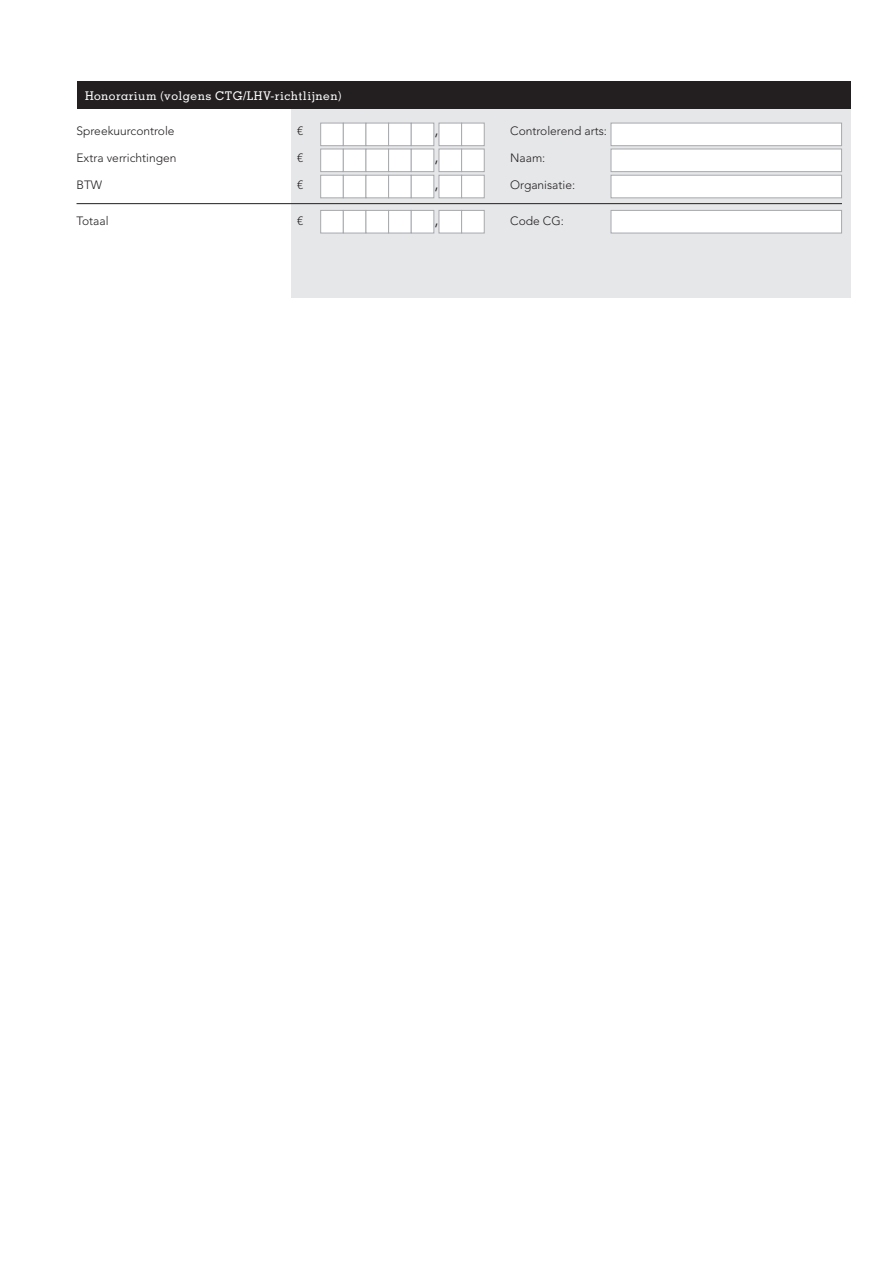
<style>
.page{position:relative;width:893px;height:1263px;background:#fff}
.page>*{position:absolute;margin:0;border:0;box-sizing:border-box;transform-origin:0 0}
.Tekst_voor_invulveld{font:300 16.5px "Avenir LT Std";color:#231f20}
.Tekst_voor_invulveld-2{font:300 12px "Avenir LT Std";color:#231f20}
.Tekst_voor_invulveld-3{font:500 12px "Memphis";letter-spacing:.035em;color:#fff}
</style>
<div class="page">
<div style="left:291px;top:81px;width:559px;height:216px;background:#e6e7e9"></div>
<hr style="left:77px;top:203px;width:765px;height:1px;background:#231f20">
<div style="left:77px;top:81px;width:773px;height:27px;background:#231f20"></div>
<div style="left:320px;top:123px;width:24px;height:23px;background:#fff;border:1px solid #a8a9ad"></div>
<div style="left:343px;top:123px;width:23px;height:23px;background:#fff;border:1px solid #a8a9ad"></div>
<div style="left:366px;top:123px;width:23px;height:23px;background:#fff;border:1px solid #a8a9ad"></div>
<div style="left:388px;top:123px;width:24px;height:23px;background:#fff;border:1px solid #a8a9ad"></div>
<div style="left:411px;top:123px;width:23px;height:23px;background:#fff;border:1px solid #a8a9ad"></div>
<div style="left:439px;top:123px;width:23px;height:23px;background:#fff;border:1px solid #a8a9ad"></div>
<div style="left:461px;top:123px;width:24px;height:23px;background:#fff;border:1px solid #a8a9ad"></div>
<div style="left:611px;top:123px;width:231px;height:23px;background:#fff;border:1px solid #a8a9ad"></div>
<div style="left:320px;top:149px;width:24px;height:23px;background:#fff;border:1px solid #a8a9ad"></div>
<div style="left:343px;top:149px;width:23px;height:23px;background:#fff;border:1px solid #a8a9ad"></div>
<div style="left:366px;top:149px;width:23px;height:23px;background:#fff;border:1px solid #a8a9ad"></div>
<div style="left:388px;top:149px;width:24px;height:23px;background:#fff;border:1px solid #a8a9ad"></div>
<div style="left:411px;top:149px;width:23px;height:23px;background:#fff;border:1px solid #a8a9ad"></div>
<div style="left:439px;top:149px;width:23px;height:23px;background:#fff;border:1px solid #a8a9ad"></div>
<div style="left:461px;top:149px;width:24px;height:23px;background:#fff;border:1px solid #a8a9ad"></div>
<div style="left:611px;top:149px;width:231px;height:23px;background:#fff;border:1px solid #a8a9ad"></div>
<div style="left:320px;top:175px;width:24px;height:23px;background:#fff;border:1px solid #a8a9ad"></div>
<div style="left:343px;top:175px;width:23px;height:23px;background:#fff;border:1px solid #a8a9ad"></div>
<div style="left:366px;top:175px;width:23px;height:23px;background:#fff;border:1px solid #a8a9ad"></div>
<div style="left:388px;top:175px;width:24px;height:23px;background:#fff;border:1px solid #a8a9ad"></div>
<div style="left:411px;top:175px;width:23px;height:23px;background:#fff;border:1px solid #a8a9ad"></div>
<div style="left:439px;top:175px;width:23px;height:23px;background:#fff;border:1px solid #a8a9ad"></div>
<div style="left:461px;top:175px;width:24px;height:23px;background:#fff;border:1px solid #a8a9ad"></div>
<div style="left:611px;top:175px;width:231px;height:23px;background:#fff;border:1px solid #a8a9ad"></div>
<div style="left:320px;top:210px;width:24px;height:23px;background:#fff;border:1px solid #a8a9ad"></div>
<div style="left:343px;top:210px;width:23px;height:23px;background:#fff;border:1px solid #a8a9ad"></div>
<div style="left:366px;top:210px;width:23px;height:23px;background:#fff;border:1px solid #a8a9ad"></div>
<div style="left:388px;top:210px;width:24px;height:23px;background:#fff;border:1px solid #a8a9ad"></div>
<div style="left:411px;top:210px;width:23px;height:23px;background:#fff;border:1px solid #a8a9ad"></div>
<div style="left:439px;top:210px;width:23px;height:23px;background:#fff;border:1px solid #a8a9ad"></div>
<div style="left:461px;top:210px;width:24px;height:23px;background:#fff;border:1px solid #a8a9ad"></div>
<div style="left:611px;top:210px;width:231px;height:23px;background:#fff;border:1px solid #a8a9ad"></div>
<p class="Tekst_voor_invulveld-3" style="left:85px;top:88px;width:258px">Honorarium (volgens CTG/LHV-richtlijnen)</p>
<p class="Tekst_voor_invulveld-2" style="left:77px;top:124px;width:100px">Spreekuurcontrole</p>
<p class="Tekst_voor_invulveld-2" style="left:297px;top:124px;width:8px">€</p>
<p class="Tekst_voor_invulveld" style="left:434px;top:120px;width:6px">,</p>
<p class="Tekst_voor_invulveld-2" style="left:510px;top:124px;width:98px">Controlerend arts:</p>
<p class="Tekst_voor_invulveld-2" style="left:77px;top:151px;width:101px">Extra verrichtingen</p>
<p class="Tekst_voor_invulveld-2" style="left:297px;top:151px;width:8px">€</p>
<p class="Tekst_voor_invulveld" style="left:434px;top:147px;width:6px">,</p>
<p class="Tekst_voor_invulveld-2" style="left:510px;top:151px;width:37px">Naam:</p>
<p class="Tekst_voor_invulveld-2" style="left:77px;top:178px;width:27px">BTW</p>
<p class="Tekst_voor_invulveld-2" style="left:297px;top:178px;width:8px">€</p>
<p class="Tekst_voor_invulveld" style="left:434px;top:174px;width:6px">,</p>
<p class="Tekst_voor_invulveld-2" style="left:510px;top:178px;width:66px">Organisatie:</p>
<p class="Tekst_voor_invulveld-2" style="left:77px;top:214px;width:34px">Totaal</p>
<p class="Tekst_voor_invulveld-2" style="left:297px;top:214px;width:8px">€</p>
<p class="Tekst_voor_invulveld" style="left:434px;top:210px;width:6px">,</p>
<p class="Tekst_voor_invulveld-2" style="left:510px;top:214px;width:55px">Code CG:</p>
</div>
